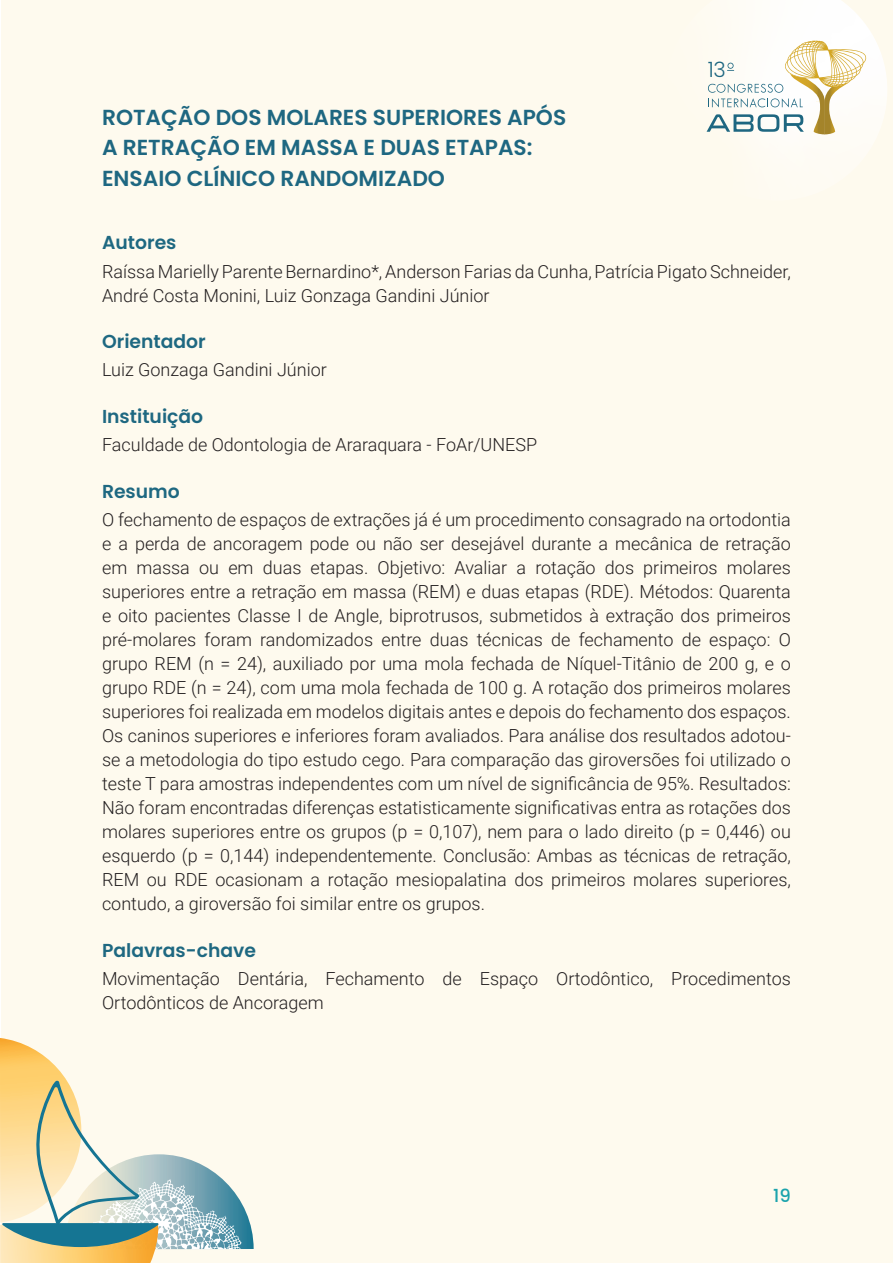
<style>
.page{position:relative;width:893px;height:1263px;background:#fff}
.page>*{position:absolute;margin:0;border:0;box-sizing:border-box;transform-origin:0 0}
.t1{font:600 21.75px/30.5px "Poppins";color:#1e6781}
.t2{font:300 21.15px "Poppins";color:#1e6781}
.t3{font:600 18.75px "Poppins";color:#1e6881}
.t4{font:300 18px/24px "Roboto";color:#231f20}
.t5{font:500 18px "Poppins";color:#1ba3ac}
</style>
<div class="page">
<div style="left:2px;top:0;width:891px;height:1263px;background:#fefaee"></div>
<svg style="left:242px;top:1204px;width:12px;height:45px"></svg>
<svg style="left:0;top:1038px;width:242px;height:225px"></svg>
<svg style="left:706px;top:0;width:181px;height:139px"></svg>
<p class="t1" style="left:102px;top:102px;width:466px">ROTAÇÃO DOS MOLARES SUPERIORES APÓS<br>A RETRAÇÃO EM MASSA E DUAS ETAPAS:<br>ENSAIO CLÍNICO RANDOMIZADO</p>
<p class="t2" style="left:708px;top:57px;width:20px">13</p>
<p class="t3" style="left:102px;top:232px;width:76px">Autores</p>
<p class="t4" style="left:102px;top:259px;width:690px">Raíssa Marielly Parente Bernardino*, Anderson Farias da Cunha, Patrícia Pigato Schneider,<br>André Costa Monini, Luiz Gonzaga Gandini Júnior</p>
<p class="t3" style="left:102px;top:331px;width:105px">Orientador</p>
<p class="t4" style="left:102px;top:357px;width:226px">Luiz Gonzaga Gandini Júnior</p>
<p class="t3" style="left:102px;top:405px;width:103px">Instituição</p>
<p class="t4" style="left:102px;top:432px;width:437px">Faculdade de Odontologia de Araraquara - FoAr/UNESP</p>
<p class="t3" style="left:102px;top:480px;width:79px">Resumo</p>
<p class="t4" style="left:102px;top:507px;width:690px;text-align:justify">O fechamento de espaços de extrações já é um procedimento consagrado na ortodontia e a perda de ancoragem pode ou não ser desejável durante a mecânica de retração em massa ou em duas etapas. Objetivo: Avaliar a rotação dos primeiros molares superiores entre a retração em massa (REM) e duas etapas (RDE). Métodos: Quarenta e oito pacientes Classe I de Angle, biprotrusos, submetidos à extração dos primeiros pré-molares foram randomizados entre duas técnicas de fechamento de espaço: O grupo REM (n = 24), auxiliado por uma mola fechada de Níquel-Titânio de 200 g, e o grupo RDE (n = 24), com uma mola fechada de 100 g. A rotação dos primeiros molares superiores foi realizada em modelos digitais antes e depois do fechamento dos espaços.<br>Os caninos superiores e inferiores foram avaliados. Para análise dos resultados adotou&shy;se a metodologia do tipo estudo cego. Para comparação das giroversões foi utilizado o teste T para amostras independentes com um nível de significância de 95%. Resultados:<br>Não foram encontradas diferenças estatisticamente significativas entra as rotações dos molares superiores entre os grupos (p = 0,107), nem para o lado direito (p = 0,446) ou esquerdo (p = 0,144) independentemente. Conclusão: Ambas as técnicas de retração, REM ou RDE ocasionam a rotação mesiopalatina dos primeiros molares superiores, contudo, a giroversão foi similar entre os grupos.</p>
<p class="t3" style="left:102px;top:939px;width:155px">Palavras-chave</p>
<p class="t4" style="left:102px;top:966px;width:690px">Movimentação Dentária, Fechamento de Espaço Ortodôntico, Procedimentos<br>Ortodônticos de Ancoragem</p>
<p class="t5" style="left:773px;top:1185px;width:19px">19</p>
</div>
